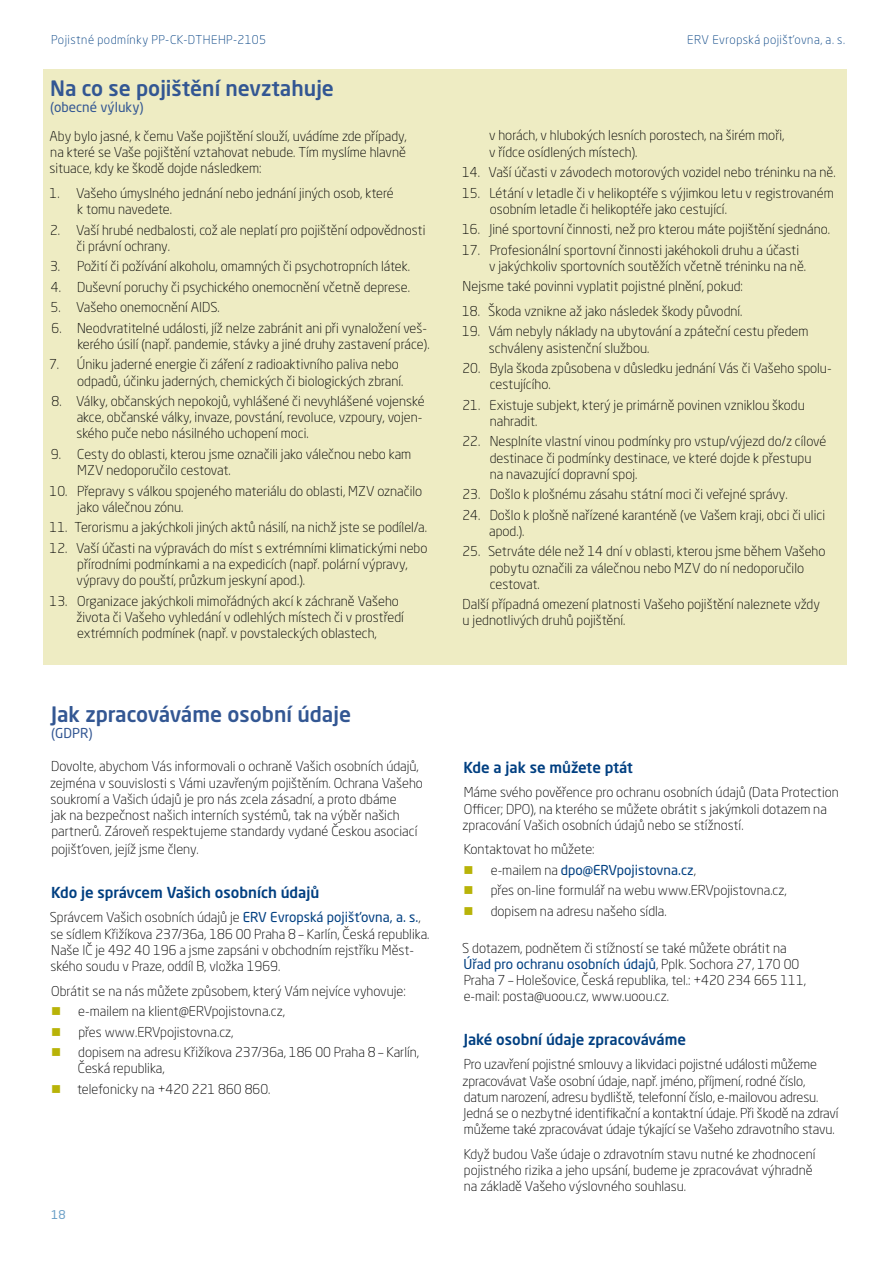
<style>
.page{position:relative;width:893px;height:1263px;background:#fff}
.page>*{position:absolute;margin:0;border:0;box-sizing:border-box;transform-origin:0 0}
.t1{font:500 21px "Neo Sans Pro";color:#335793}
.t2{font:500 15px "Neo Sans Pro";color:#003f81}
.t3{font:300 13.5px/16.2px "Neo Sans Pro";color:#000}
.t4{font:13.5px "Neo Sans Pro";color:#335793}
.t5{font:300 12px "Neo Sans Pro";letter-spacing:.04em;color:#003f81}
.t6{font:12px "Neo Sans Pro";color:#6a9fc7}
.s1{font-weight:400;color:#003f81}
</style>
<div class="page">
<div style="left:44px;top:69px;width:803px;height:595px;background:#eeecc3"></div>
<p class="t5" style="left:51px;top:32px;width:216px">Pojistné podmínky PP-CK-DTHEHP-2105</p>
<p class="t5" style="left:687px;top:32px;width:159px">ERV Evropská pojišťovna, a. s.</p>
<h1 class="t1" style="left:50px;top:75px;width:285px">Na co se pojištění nevztahuje</h1>
<p class="t4" style="left:50px;top:99px;width:95px">(obecné výluky)</p>
<p class="t3" style="left:49px;top:128px;width:359px;text-align:justify">Aby bylo jasné, k čemu Vaše pojištění slouží, uvádíme zde případy, na které se Vaše pojištění vztahovat nebude. Tím myslíme hlavně situace, kdy ke škodě dojde následkem:</p>
<p class="t3" style="left:77px;top:185px;width:318px;text-indent:-28px">1. Vašeho úmyslného jednání nebo jednání jiných osob, které k tomu navedete.</p>
<p class="t3" style="left:77px;top:222px;width:350px;text-indent:-27px">2. Vaší hrubé nedbalosti, což ale neplatí pro pojištění odpovědnosti či právní ochrany.</p>
<p class="t3" style="left:50px;top:258px;width:362px">3. Požití či požívání alkoholu, omamných či psychotropních látek.</p>
<p class="t3" style="left:51px;top:279px;width:361px">4. Duševní poruchy či psychického onemocnění včetně deprese.</p>
<p class="t3" style="left:51px;top:299px;width:171px">5. Vašeho onemocnění AIDS.</p>
<p class="t3" style="left:52px;top:320px;width:380px;text-align:right">6. Neodvratitelné události, jíž nelze zabránit ani při vynaložení veš&shy;kerého úsilí (např. pandemie, stávky a jiné druhy zastavení práce).</p>
<p class="t3" style="left:77px;top:356px;width:328px;text-indent:-28px">7. Úniku jaderné energie či záření z radioaktivního paliva nebo odpadů, účinku jaderných, chemických či biologických zbraní.</p>
<p class="t3" style="left:76px;top:393px;width:350px;text-indent:-25px">8. Války, občanských nepokojů, vyhlášené či nevyhlášené vojenské akce, občanské války, invaze, povstání, revoluce, vzpoury, vojen&shy;ského puče nebo násilného uchopení moci.</p>
<p class="t3" style="left:77px;top:446px;width:336px;text-indent:-26px">9. Cesty do oblasti, kterou jsme označili jako válečnou nebo kam<br>MZV nedoporučilo cestovat.</p>
<p class="t3" style="left:77px;top:482px;width:347px;text-indent:-28px">10. Přepravy s válkou spojeného materiálu do oblasti, MZV označilo jako válečnou zónu.</p>
<p class="t3" style="left:50px;top:519px;width:379px">11. Terorismu a jakýchkoli jiných aktů násilí, na nichž jste se podílel/a.</p>
<p class="t3" style="left:77px;top:540px;width:352px;text-indent:-27px">12. Vaší účasti na výpravách do míst s extrémními klimatickými nebo přírodními podmínkami a na expedicích (např. polární výpravy, výpravy do pouští, průzkum jeskyní apod.).</p>
<p class="t3" style="left:77px;top:592px;width:329px;text-indent:-27px">13. Organizace jakýchkoli mimořádných akcí k záchraně Vašeho života či Vašeho vyhledání v odlehlých místech či v prostředí extrémních podmínek (např. v povstaleckých oblastech,</p>
<h1 class="t1" style="left:51px;top:701px;width:302px">Jak zpracováváme osobní údaje</h1>
<p class="t4" style="left:51px;top:725px;width:43px">(GDPR)</p>
<p class="t3" style="left:50px;top:758px;width:374px">Dovolte, abychom Vás informovali o ochraně Vašich osobních údajů, zejména v souvislosti s Vámi uzavřeným pojištěním. Ochrana Vašeho soukromí a Vašich údajů je pro nás zcela zásadní, a proto dbáme<br>jak na bezpečnost našich interních systémů, tak na výběr našich partnerů. Zároveň respektujeme standardy vydané Českou asociací</p>
<p class="t3" style="left:51px;top:841px;width:149px">pojišťoven, jejíž jsme členy.</p>
<p class="t2" style="left:51px;top:883px;width:270px">Kdo je správcem Vašich osobních údajů</p>
<p class="t3" style="left:50px;top:909px;width:381px">Správcem Vašich osobních údajů je <span class="s1">ERV Evropská pojišťovna, a. s.</span>, se sídlem Křižíkova 237/36a, 186 00 Praha 8 – Karlín, Česká republika.<br>Naše IČ je 492 40 196 a jsme zapsáni v obchodním rejstříku Měst&shy;ského soudu v Praze, oddíl B, vložka 1969.</p>
<p class="t3" style="left:78px;top:980px;width:342px;line-height:20.4px;text-indent:-27px">Obrátit se na nás můžete způsobem, který Vám nejvíce vyhovuje: e-mailem na klient@ERVpojistovna.cz,<br>přes www.ERVpojistovna.cz,<br>dopisem na adresu Křižíkova 237/36a, 186 00 Praha 8 – Karlín,</p>
<p class="t3" style="left:77px;top:1058px;width:195px;line-height:20.4px">Česká republika,<br>telefonicky na +420 221 860 860.</p>
<p class="t6" style="left:51px;top:1207px;width:16px">18</p>
<p class="t3" style="left:489px;top:127px;width:297px">v horách, v hlubokých lesních porostech, na širém moři, v řídce osídlených místech).</p>
<p class="t3" style="left:462px;top:164px;width:375px">14. Vaší účasti v závodech motorových vozidel nebo tréninku na ně.</p>
<p class="t3" style="left:490px;top:184px;width:346px;text-indent:-28px">15. Létání v letadle či v helikoptéře s výjimkou letu v registrovaném osobním letadle či helikoptéře jako cestující.</p>
<p class="t3" style="left:462px;top:221px;width:370px">16. Jiné sportovní činnosti, než pro kterou máte pojištění sjednáno.</p>
<p class="t3" style="left:489px;top:241px;width:319px;text-indent:-27px">17. Profesionální sportovní činnosti jakéhokoli druhu a účasti v jakýchkoliv sportovních soutěžích včetně tréninku na ně.</p>
<p class="t3" style="left:463px;top:278px;width:282px">Nejsme také povinni vyplatit pojistné plnění, pokud:</p>
<p class="t3" style="left:462px;top:303px;width:282px">18. Škoda vznikne až jako následek škody původní.</p>
<p class="t3" style="left:489px;top:323px;width:321px;text-indent:-27px">19. Vám nebyly náklady na ubytování a zpáteční cestu předem schváleny asistenční službou.</p>
<p class="t3" style="left:490px;top:360px;width:343px;text-indent:-27px">20. Byla škoda způsobena v důsledku jednání Vás či Vašeho spolu&shy;cestujícího.</p>
<p class="t3" style="left:490px;top:397px;width:316px;text-indent:-27px">21. Existuje subjekt, který je primárně povinen vzniklou škodu nahradit.</p>
<p class="t3" style="left:490px;top:433px;width:338px;text-indent:-27px">22. Nesplníte vlastní vinou podmínky pro vstup/výjezd do/z cílové destinace či podmínky destinace, ve které dojde k přestupu na navazující dopravní spoj.</p>
<p class="t3" style="left:462px;top:486px;width:327px">23. Došlo k plošnému zásahu státní moci či veřejné správy.</p>
<p class="t3" style="left:489px;top:507px;width:337px;text-indent:-27px">24. Došlo k plošně nařízené karanténě (ve Vašem kraji, obci či ulici apod.).</p>
<p class="t3" style="left:490px;top:543px;width:337px;text-indent:-27px">25. Setrváte déle než 14 dní v oblasti, kterou jsme během Vašeho pobytu označili za válečnou nebo MZV do ní nedoporučilo cestovat.</p>
<p class="t3" style="left:463px;top:596px;width:359px">Další případná omezení platnosti Vašeho pojištění naleznete vždy u jednotlivých druhů pojištění.</p>
<p class="t2" style="left:464px;top:758px;width:171px">Kde a jak se můžete ptát</p>
<p class="t3" style="left:463px;top:784px;width:378px">Máme svého pověřence pro ochranu osobních údajů (Data Protection<br>Officer; DPO), na kterého se můžete obrátit s jakýmkoli dotazem na zpracování Vašich osobních údajů nebo se stížností.</p>
<p class="t3" style="left:491px;top:839px;width:298px;line-height:20.4px;text-indent:-27px">Kontaktovat ho můžete:<br>e-mailem na <span class="s1">dpo@ERVpojistovna.cz</span>,<br>přes on-line formulář na webu www.ERVpojistovna.cz, dopisem na adresu našeho sídla.</p>
<p class="t3" style="left:462px;top:939px;width:345px">S dotazem, podnětem či stížností se také můžete obrátit na <span class="s1">Úřad pro ochranu osobních údajů</span>, Pplk. Sochora 27, 170 00<br>Praha 7 – Holešovice, Česká republika, tel.: +420 234 665 111, e-mail: posta@uoou.cz, www.uoou.cz.</p>
<p class="t2" style="left:464px;top:1030px;width:224px">Jaké osobní údaje zpracováváme</p>
<p class="t3" style="left:463px;top:1056px;width:378px">Pro uzavření pojistné smlouvy a likvidaci pojistné události můžeme zpracovávat Vaše osobní údaje, např. jméno, příjmení, rodné číslo, datum narození, adresu bydliště, telefonní číslo, e-mailovou adresu.<br>Jedná se o nezbytné identifikační a kontaktní údaje. Při škodě na zdraví můžeme také zpracovávat údaje týkající se Vašeho zdravotního stavu.</p>
<p class="t3" style="left:464px;top:1146px;width:353px">Když budou Vaše údaje o zdravotním stavu nutné ke zhodnocení pojistného rizika a jeho upsání, budeme je zpracovávat výhradně na základě Vašeho výslovného souhlasu.</p>
</div>
